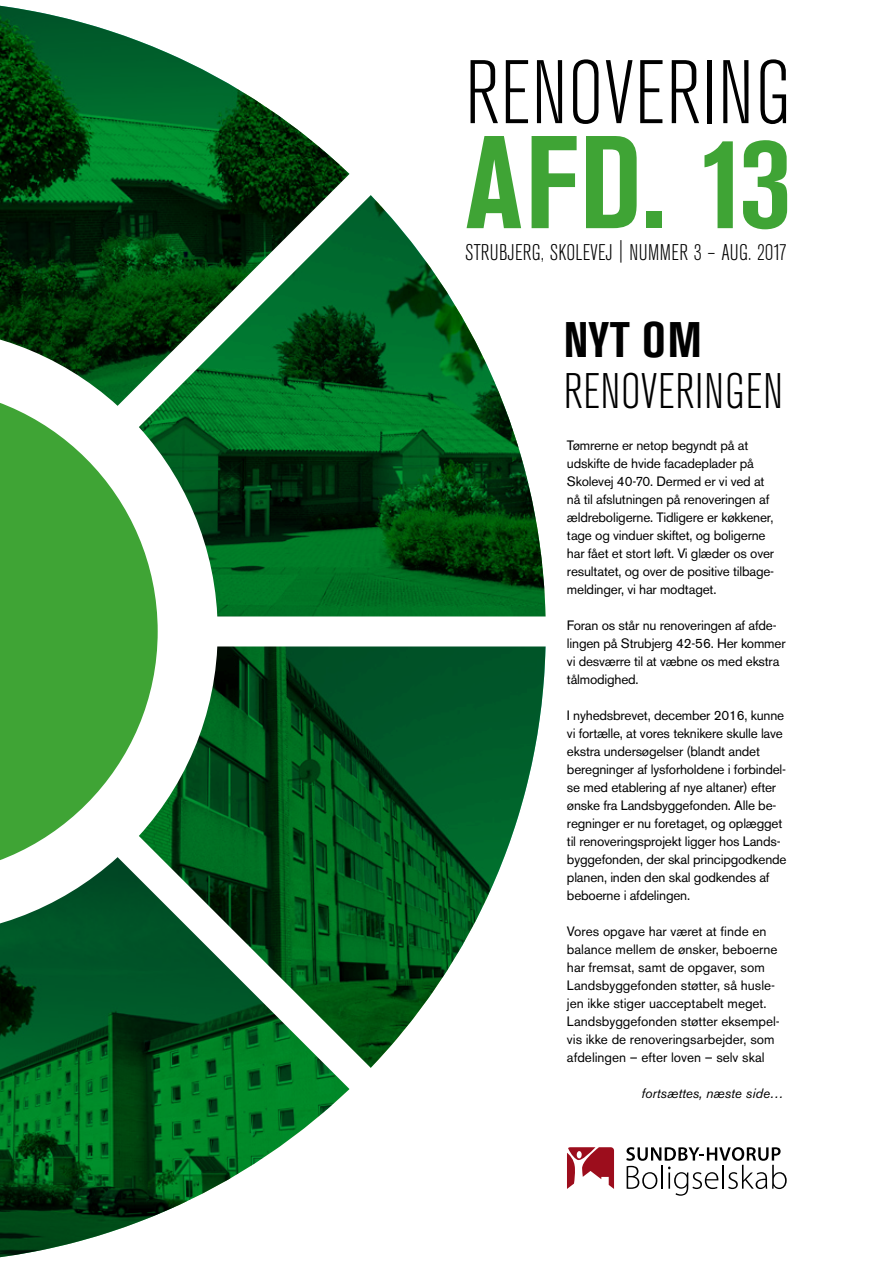
<style>
.page{position:relative;width:893px;height:1263px;background:#fff}
.page>*{position:absolute;margin:0;border:0;box-sizing:border-box;transform-origin:0 0}
.t1{font:700 condensed 130.5px "Akzidenz Grotesk BE";color:#3fa435}
.t2{font:300 condensed 89.25px "Akzidenz Grotesk BE";letter-spacing:.02em;color:#000}
.t3{font:300 condensed 49.5px "Akzidenz Grotesk BE";letter-spacing:.02em;color:#000}
.t4{font:700 condensed 49.5px "Akzidenz Grotesk BE";color:#000}
.t5{font:300 condensed 22.5px "Akzidenz Grotesk BE";letter-spacing:.01em;color:#000}
.t6{font:13.5px/18px "Akzidenz Grotesk BE";letter-spacing:-.015em;color:#000}
.t7{font:italic 13.5px "Akzidenz Grotesk BE";color:#000}
</style>
<div class="page">
<img style="left:407px;top:285px;width:139px;height:331px">
<img style="left:0;top:6px;width:442px;height:403px">
<img style="left:407px;top:646px;width:139px;height:381px">
<img style="left:0;top:1125px;width:308px;height:132px">
<svg style="left:626px;top:1147px;width:161px;height:49px"></svg>
<svg style="left:567px;top:1147px;width:47px;height:42px"></svg>
<svg style="left:0;top:138px;width:407px;height:987px;background:#196231"></svg>
<svg style="left:0;top:327px;width:218px;height:609px"></svg>
<h2 class="t2" style="left:465px;top:45px;width:327px">RENOVERING</h2>
<h1 class="t1" style="left:465px;top:108px;width:327px">AFD. 13</h1>
<h3 class="t5" style="left:465px;top:241px;width:323px">STRUBJERG, SKOLEVEJ | NUMMER 3 – AUG. 2017</h3>
<h3 class="t4" style="left:564px;top:311px;width:139px">NYT OM</h3>
<h3 class="t3" style="left:564px;top:364px;width:221px">RENOVERINGEN</h3>
<p class="t6" style="left:567px;top:436px;width:209px">Tømrerne er netop begyndt på at udskifte de hvide facadeplader på Skolevej 40-70. Dermed er vi ved at nå til afslutningen på renoveringen af ældreboligerne. Tidligere er køkkener, tage og vinduer skiftet, og boligerne har fået et stort løft. Vi glæder os over resultatet, og over de positive tilbage&shy;meldinger, vi har modtaget.</p>
<p class="t6" style="left:567px;top:616px;width:220px">Foran os står nu renoveringen af afde&shy;lingen på Strubjerg 42-56. Her kommer vi desværre til at væbne os med ekstra tålmodighed.</p>
<p class="t6" style="left:567px;top:706px;width:221px">I nyhedsbrevet, december 2016, kunne vi fortælle, at vores teknikere skulle lave ekstra undersøgelser (blandt andet beregninger af lysforholdene i forbindel&shy;se med etablering af nye altaner) efter ønske fra Landsbyggefonden. Alle be&shy;regninger er nu foretaget, og oplægget til renoveringsprojekt ligger hos Lands&shy;byggefonden, der skal principgodkende planen, inden den skal godkendes af beboerne i afdelingen.</p>
<p class="t6" style="left:567px;top:922px;width:214px">Vores opgave har været at finde en balance mellem de ønsker, beboerne har fremsat, samt de opgaver, som Landsbyggefonden støtter, så husle&shy;jen ikke stiger uacceptabelt meget.<br>Landsbyggefonden støtter eksempel&shy;vis ikke de renoveringsarbejder, som afdelingen – efter loven – selv skal</p>
<p class="t7" style="left:641px;top:1085px;width:144px">fortsættes, næste side…</p>
</div>
